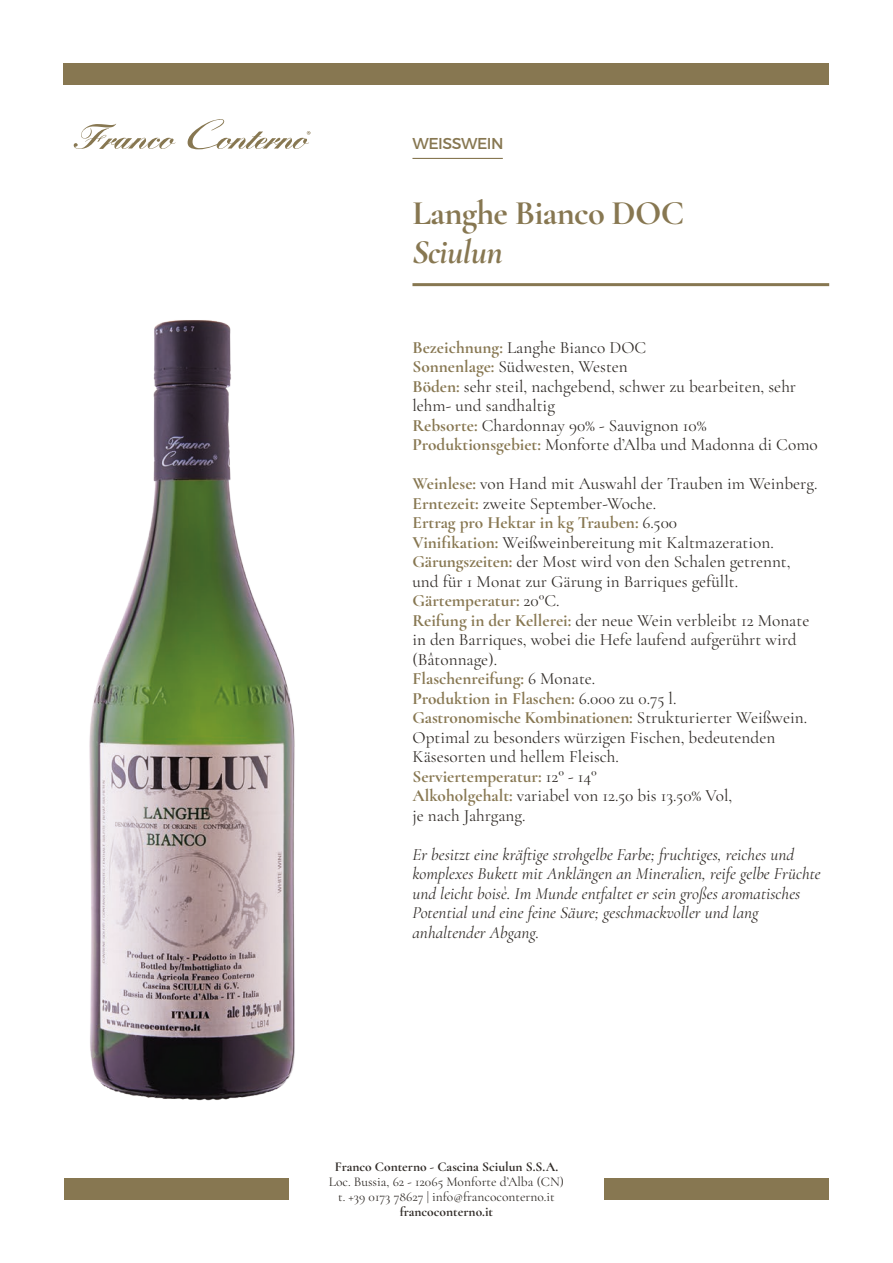
<style>
.page{position:relative;width:893px;height:1263px;background:#fff}
.page>*{position:absolute;margin:0;border:0;box-sizing:border-box;transform-origin:0 0}
.t1{font:700 34.5px "Cormorant Garamond";letter-spacing:-.02em;color:#877751}
.t2{font:italic 700 34.5px "Cormorant Garamond";letter-spacing:-.02em;color:#877751}
.t3{font:17.25px/19.5px "Cormorant Garamond";color:#2f2a26}
.t4{font:italic 17.25px/19.5px "Cormorant Garamond";color:#2f2a26}
.t5{font:15.75px "Montserrat";letter-spacing:-.03em;color:#877751}
.t6{font:13.5px/15px "Cormorant Garamond";color:#2f2a26;text-align:center}
.t7{font:700 13.5px "Cormorant Garamond";color:#2f2a26}
.s1{font-weight:700;color:#877751}
</style>
<div class="page">
<div style="left:64px;top:1178px;width:224px;height:21px;background:#877751"></div>
<div style="left:604px;top:1178px;width:225px;height:21px;background:#877751"></div>
<img style="left:89px;top:320px;width:206px;height:781px">
<div style="left:64px;top:64px;width:765px;height:21px;background:#877751"></div>
<hr style="left:412px;top:283px;width:417px;height:3px;background:#877751">
<svg style="left:74px;top:124px;width:101px;height:25px"></svg>
<svg style="left:188px;top:119px;width:122px;height:30px"></svg>
<hr style="left:412px;top:158px;width:91px;height:1px;background:#877751">
<p class="t5" style="left:412px;top:131px;width:93px">WEISSWEIN</p>
<h1 class="t1" style="left:412px;top:191px;width:273px">Langhe Bianco DOC</h1>
<h1 class="t2" style="left:412px;top:231px;width:92px">Sciulun</h1>
<p class="t3" style="left:412px;top:337px;width:407px"><span class="s1">Bezeichnung:</span> Langhe Bianco DOC<br><span class="s1">Sonnenlage:</span> Südwesten, Westen<br><span class="s1">Böden:</span> sehr steil, nachgebend, schwer zu bearbeiten, sehr lehm- und sandhaltig<br><span class="s1">Rebsorte:</span> Chardonnay 90% - Sauvignon 10% <span class="s1">Produktionsgebiet:</span> Monforte d’Alba und Madonna di Como</p>
<p class="t3" style="left:412px;top:474px;width:406px"><span class="s1">Weinlese:</span> von Hand mit Auswahl der Trauben im Weinberg.<br><span class="s1">Erntezeit:</span> zweite September-Woche.<br><span class="s1">Ertrag pro Hektar in kg Trauben:</span> 6.500<br><span class="s1">Vinifikation:</span> Weißweinbereitung mit Kaltmazeration.<br><span class="s1">Gärungszeiten:</span> der Most wird von den Schalen getrennt, und für 1 Monat zur Gärung in Barriques gefüllt.<br><span class="s1">Gärtemperatur:</span> 20°C.<br><span class="s1">Reifung in der Kellerei:</span> der neue Wein verbleibt 12 Monate in den Barriques, wobei die Hefe laufend aufgerührt wird (Bâtonnage).<br><span class="s1">Flaschenreifung:</span> 6 Monate.<br><span class="s1">Produktion in Flaschen:</span> 6.000 zu 0.75 l.<br><span class="s1">Gastronomische Kombinationen:</span> Strukturierter Weißwein.<br>Optimal zu besonders würzigen Fischen, bedeutenden Käsesorten und hellem Fleisch.<br><span class="s1">Serviertemperatur:</span> 12° - 14°<br><span class="s1">Alkoholgehalt:</span> variabel von 12.50 bis 13.50% Vol,<br>je nach Jahrgang.</p>
<p class="t4" style="left:412px;top:844px;width:410px">Er besitzt eine kräftige strohgelbe Farbe; fruchtiges, reiches und komplexes Bukett mit Anklängen an Mineralien, reife gelbe Früchte und leicht boisè. Im Munde entfaltet er sein großes aromatisches Potential und eine feine Säure; geschmackvoller und lang anhaltender Abgang.</p>
<p class="t7" style="left:335px;top:1158px;width:225px">Franco Conterno - Cascina Sciulun S.S.A.</p>
<p class="t6" style="left:329px;top:1174px;width:237px">Loc. Bussia, 62 - 12065 Monforte d’Alba (CN) t. +39 0173 78627 | info@francoconterno.it</p>
<p class="t7" style="left:400px;top:1203px;width:95px">francoconterno.it</p>
</div>
